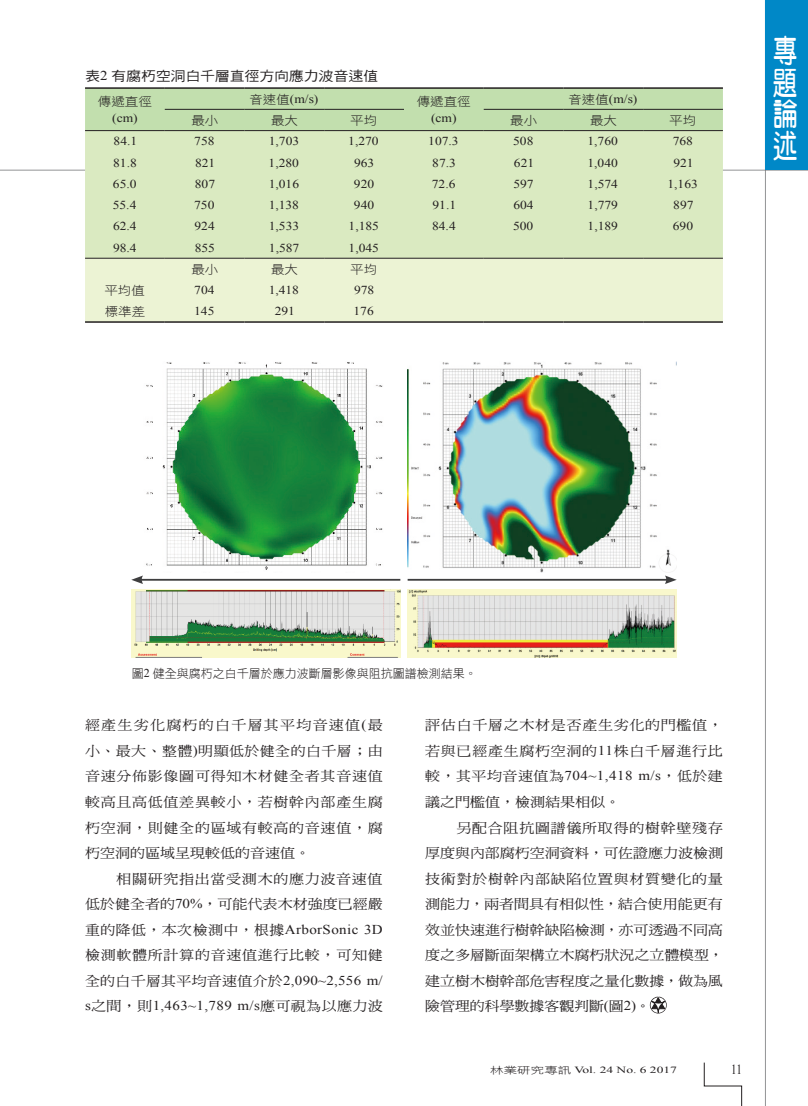
<style>
.page{position:relative;width:808px;height:1106px;background:#fff}
.page>*{position:absolute;margin:0;border:0;box-sizing:border-box;transform-origin:0 0}
.t1{font:31.5px/31.5px "DF Yuan W7 WINP BF";color:#fff;text-align:justify;scale:.77 1}
.t2{font:13.8px "Times New Roman";color:#231f20;scale:.8 1}
._01內文{font:13.5px/25.5px "DF Ming W5 WINP BF";letter-spacing:.025em;color:#231f20;text-align:justify;scale:1.11 1}
._11-表格-標題{font:13.5px "DF Hei W5 WINP BF";letter-spacing:-.01em;color:#231f20;scale:1.11 1}
._22-表格-內文{font:12.15px "Times New Roman";color:#231f20;scale:1.11 1}
._22-表格-內文-2{font:12.15px/16.2px "DF Hei W3 WINP BF";color:#231f20;text-align:center;scale:1.11 1}
._06圖說{font:12px "DF Hei W3 WINP BF";color:#231f20}
.t3{font:9.45px "Times New Roman";color:#231f20;scale:1.43 1}
.s1{font-family:"Times New Roman"}
.s2{font-family:"DF Hei W3 WINP BF"}
</style>
<div class="page">
<hr style="left:0;top:170px;width:808px;height:1px;background:#6c6d70">
<hr style="left:765px;top:0;width:1px;height:1106px;background:#6c6d70">
<svg style="left:704px;top:1062px;width:38px;height:44px"></svg>
<div style="left:766px;top:0;width:42px;height:170px;background:#0088c7"></div>
<svg style="left:650px;top:996px;width:17px;height:17px"></svg>
<div style="left:85px;top:89px;width:638px;height:41px;background:#c2dfae"></div>
<div style="left:85px;top:131px;width:638px;height:127px;background:#daeac1"></div>
<div style="left:85px;top:259px;width:638px;height:62px;background:#ecf3d4"></div>
<hr style="left:165px;top:109px;width:79px;height:1px;background:#231f20">
<hr style="left:244px;top:109px;width:80px;height:1px;background:#231f20">
<hr style="left:324px;top:109px;width:80px;height:1px;background:#231f20">
<hr style="left:484px;top:109px;width:79px;height:1px;background:#231f20">
<hr style="left:563px;top:109px;width:80px;height:1px;background:#231f20">
<hr style="left:643px;top:109px;width:80px;height:1px;background:#231f20">
<hr style="left:85px;top:130px;width:80px;height:1px;background:#231f20">
<hr style="left:165px;top:130px;width:79px;height:1px;background:#231f20">
<hr style="left:244px;top:130px;width:80px;height:1px;background:#231f20">
<hr style="left:324px;top:130px;width:80px;height:1px;background:#231f20">
<hr style="left:404px;top:130px;width:80px;height:1px;background:#231f20">
<hr style="left:484px;top:130px;width:79px;height:1px;background:#231f20">
<hr style="left:563px;top:130px;width:80px;height:1px;background:#231f20">
<hr style="left:643px;top:130px;width:80px;height:1px;background:#231f20">
<hr style="left:85px;top:258px;width:80px;height:1px;background:#231f20">
<hr style="left:165px;top:258px;width:79px;height:1px;background:#231f20">
<hr style="left:244px;top:258px;width:80px;height:1px;background:#231f20">
<hr style="left:324px;top:258px;width:80px;height:1px;background:#231f20">
<hr style="left:404px;top:258px;width:80px;height:1px;background:#231f20">
<hr style="left:484px;top:258px;width:79px;height:1px;background:#231f20">
<hr style="left:563px;top:258px;width:80px;height:1px;background:#231f20">
<hr style="left:643px;top:258px;width:80px;height:1px;background:#231f20">
<hr style="left:85px;top:87px;width:80px;height:2px;background:#231f20">
<hr style="left:165px;top:87px;width:79px;height:2px;background:#231f20">
<hr style="left:244px;top:87px;width:80px;height:2px;background:#231f20">
<hr style="left:324px;top:87px;width:80px;height:2px;background:#231f20">
<hr style="left:404px;top:87px;width:80px;height:2px;background:#231f20">
<hr style="left:484px;top:87px;width:79px;height:2px;background:#231f20">
<hr style="left:563px;top:87px;width:80px;height:2px;background:#231f20">
<hr style="left:643px;top:87px;width:80px;height:2px;background:#231f20">
<hr style="left:85px;top:321px;width:80px;height:2px;background:#231f20">
<hr style="left:165px;top:321px;width:79px;height:2px;background:#231f20">
<hr style="left:244px;top:321px;width:80px;height:2px;background:#231f20">
<hr style="left:324px;top:321px;width:80px;height:2px;background:#231f20">
<hr style="left:404px;top:321px;width:80px;height:2px;background:#231f20">
<hr style="left:484px;top:321px;width:79px;height:2px;background:#231f20">
<hr style="left:563px;top:321px;width:80px;height:2px;background:#231f20">
<hr style="left:643px;top:321px;width:80px;height:2px;background:#231f20">
<img style="left:408px;top:589px;width:269px;height:69px">
<img style="left:131px;top:589px;width:269px;height:69px">
<img style="left:408px;top:361px;width:269px;height:211px">
<img style="left:146px;top:362px;width:237px;height:208px">
<hr style="left:140px;top:579px;width:260px;height:1px;background:#3e3e3f">
<svg style="left:131px;top:575px;width:12px;height:9px"></svg>
<hr style="left:408px;top:579px;width:260px;height:1px;background:#3e3e3f">
<svg style="left:665px;top:575px;width:12px;height:9px"></svg>
<p class="_11-表格-標題" style="left:85px;top:70px;width:265px">表<span class="s1">2</span> 有腐朽空洞白千層直徑方向應力波音速值</p>
<p class="_22-表格-內文-2" style="left:98px;top:93px;width:50px">傳遞直徑<span class="s1">(cm)</span></p>
<p class="_22-表格-內文" style="left:249px;top:90px;width:64px"><span class="s2">音速值</span>(m/s)</p>
<p class="_22-表格-內文-2" style="left:417px;top:93px;width:50px">傳遞直徑<span class="s1">(cm)</span></p>
<p class="_22-表格-內文" style="left:568px;top:90px;width:64px"><span class="s2">音速值</span>(m/s)</p>
<p class="_22-表格-內文-2" style="left:191px;top:112px;width:26px">最小</p>
<p class="_22-表格-內文-2" style="left:271px;top:112px;width:26px">最大</p>
<p class="_22-表格-內文-2" style="left:350px;top:112px;width:26px">平均</p>
<p class="_22-表格-內文-2" style="left:510px;top:112px;width:26px">最小</p>
<p class="_22-表格-內文-2" style="left:590px;top:112px;width:26px">最大</p>
<p class="_22-表格-內文-2" style="left:669px;top:112px;width:26px">平均</p>
<p class="_22-表格-內文" style="left:114px;top:133px;width:23px">84.1</p>
<p class="_22-表格-內文" style="left:194px;top:133px;width:20px">758</p>
<p class="_22-表格-內文" style="left:269px;top:133px;width:29px">1,703</p>
<p class="_22-表格-內文" style="left:348px;top:133px;width:29px">1,270</p>
<p class="_22-表格-內文" style="left:428px;top:133px;width:29px">107.3</p>
<p class="_22-表格-內文" style="left:513px;top:133px;width:20px">508</p>
<p class="_22-表格-內文" style="left:587px;top:133px;width:29px">1,760</p>
<p class="_22-表格-內文" style="left:673px;top:133px;width:20px">768</p>
<p class="_22-表格-內文" style="left:113px;top:154px;width:23px">81.8</p>
<p class="_22-表格-內文" style="left:195px;top:154px;width:20px">821</p>
<p class="_22-表格-內文" style="left:269px;top:154px;width:29px">1,280</p>
<p class="_22-表格-內文" style="left:354px;top:154px;width:20px">963</p>
<p class="_22-表格-內文" style="left:432px;top:154px;width:23px">87.3</p>
<p class="_22-表格-內文" style="left:514px;top:154px;width:20px">621</p>
<p class="_22-表格-內文" style="left:587px;top:154px;width:29px">1,040</p>
<p class="_22-表格-內文" style="left:673px;top:154px;width:20px">921</p>
<p class="_22-表格-內文" style="left:113px;top:176px;width:23px">65.0</p>
<p class="_22-表格-內文" style="left:195px;top:176px;width:20px">807</p>
<p class="_22-表格-內文" style="left:269px;top:176px;width:29px">1,016</p>
<p class="_22-表格-內文" style="left:354px;top:176px;width:20px">920</p>
<p class="_22-表格-內文" style="left:432px;top:176px;width:23px">72.6</p>
<p class="_22-表格-內文" style="left:513px;top:176px;width:20px">597</p>
<p class="_22-表格-內文" style="left:588px;top:176px;width:29px">1,574</p>
<p class="_22-表格-內文" style="left:667px;top:176px;width:29px">1,163</p>
<p class="_22-表格-內文" style="left:113px;top:197px;width:23px">55.4</p>
<p class="_22-表格-內文" style="left:194px;top:197px;width:20px">750</p>
<p class="_22-表格-內文" style="left:269px;top:197px;width:29px">1,138</p>
<p class="_22-表格-內文" style="left:354px;top:197px;width:20px">940</p>
<p class="_22-表格-內文" style="left:432px;top:197px;width:23px">91.1</p>
<p class="_22-表格-內文" style="left:513px;top:197px;width:20px">604</p>
<p class="_22-表格-內文" style="left:588px;top:197px;width:29px">1,779</p>
<p class="_22-表格-內文" style="left:673px;top:197px;width:20px">897</p>
<p class="_22-表格-內文" style="left:113px;top:218px;width:23px">62.4</p>
<p class="_22-表格-內文" style="left:194px;top:218px;width:20px">924</p>
<p class="_22-表格-內文" style="left:269px;top:218px;width:29px">1,533</p>
<p class="_22-表格-內文" style="left:349px;top:218px;width:29px">1,185</p>
<p class="_22-表格-內文" style="left:432px;top:218px;width:23px">84.4</p>
<p class="_22-表格-內文" style="left:513px;top:218px;width:20px">500</p>
<p class="_22-表格-內文" style="left:588px;top:218px;width:29px">1,189</p>
<p class="_22-表格-內文" style="left:673px;top:218px;width:20px">690</p>
<p class="_22-表格-內文" style="left:113px;top:239px;width:23px">98.4</p>
<p class="_22-表格-內文" style="left:195px;top:239px;width:20px">855</p>
<p class="_22-表格-內文" style="left:269px;top:239px;width:29px">1,587</p>
<p class="_22-表格-內文" style="left:349px;top:239px;width:29px">1,045</p>
<p class="_22-表格-內文-2" style="left:191px;top:261px;width:26px">最小</p>
<p class="_22-表格-內文-2" style="left:271px;top:261px;width:26px">最大</p>
<p class="_22-表格-內文-2" style="left:350px;top:261px;width:26px">平均</p>
<p class="_22-表格-內文-2" style="left:104px;top:282px;width:38px">平均值</p>
<p class="_22-表格-內文" style="left:194px;top:282px;width:20px">704</p>
<p class="_22-表格-內文" style="left:269px;top:282px;width:29px">1,418</p>
<p class="_22-表格-內文" style="left:354px;top:282px;width:20px">978</p>
<p class="_22-表格-內文-2" style="left:105px;top:304px;width:38px">標準差</p>
<p class="_22-表格-內文" style="left:194px;top:303px;width:20px">145</p>
<p class="_22-表格-內文" style="left:275px;top:303px;width:20px">291</p>
<p class="_22-表格-內文" style="left:354px;top:303px;width:20px">176</p>
<h1 class="t1" style="left:773px;top:35px;width:32px">專題論述</h1>
<p class="_06圖說" style="left:132px;top:667px;width:346px">圖<span class="s1">2</span> 健全與腐朽之白千層於應力波斷層影像與阻抗圖譜檢測結果。</p>
<p class="_01內文" style="left:85px;top:712px;width:270px">經產生劣化腐朽的白千層其平均音速值<span class="s1">(</span>最小、最大、整體<span class="s1">)</span>明顯低於健全的白千層；由音速分佈影像圖可得知木材健全者其音速值較高且高低值差異較小，若樹幹內部產生腐朽空洞，則健全的區域有較高的音速值，腐朽空洞的區域呈現較低的音速值。</p>
<p class="_01內文" style="left:85px;top:865px;width:270px;text-indent:31px">相關研究指出當受測木的應力波音速值低於健全者的<span class="s1">70%</span>，可能代表木材強度已經嚴重的降低，本次檢測中，根據<span class="s1">ArborSonic 3D</span>檢測軟體所計算的音速值進行比較，可知健全的白千層其平均音速值介於<span class="s1">2,090~2,556 m/ s</span>之間，則<span class="s1">1,463~1,789 m/s</span>應可視為以應力波</p>
<p class="_01內文" style="left:425px;top:712px;width:270px">評估白千層之木材是否產生劣化的門檻值，若與已經產生腐朽空洞的<span class="s1">11</span>株白千層進行比較，其平均音速值為<span class="s1">704~1,418 m/s</span>，低於建議之門檻值，檢測結果相似。</p>
<p class="_01內文" style="left:425px;top:814px;width:270px;text-indent:31px">另配合阻抗圖譜儀所取得的樹幹壁殘存厚度與內部腐朽空洞資料，可佐證應力波檢測技術對於樹幹內部缺陷位置與材質變化的量測能力，兩者間具有相似性，結合使用能更有效並快速進行樹幹缺陷檢測，亦可透過不同高度之多層斷面架構立木腐朽狀況之立體模型，建立樹木樹幹部危害程度之量化數據，做為風險管理的科學數據客觀判斷<span class="s1">(</span>圖<span class="s1">2)</span>。</p>
<p class="t3" style="left:490px;top:1063px;width:132px"><span class="s2">林業研究專訊</span> Vol. 24 No. 6 2017</p>
<p class="t2" style="left:731px;top:1060px;width:15px">11</p>
</div>
